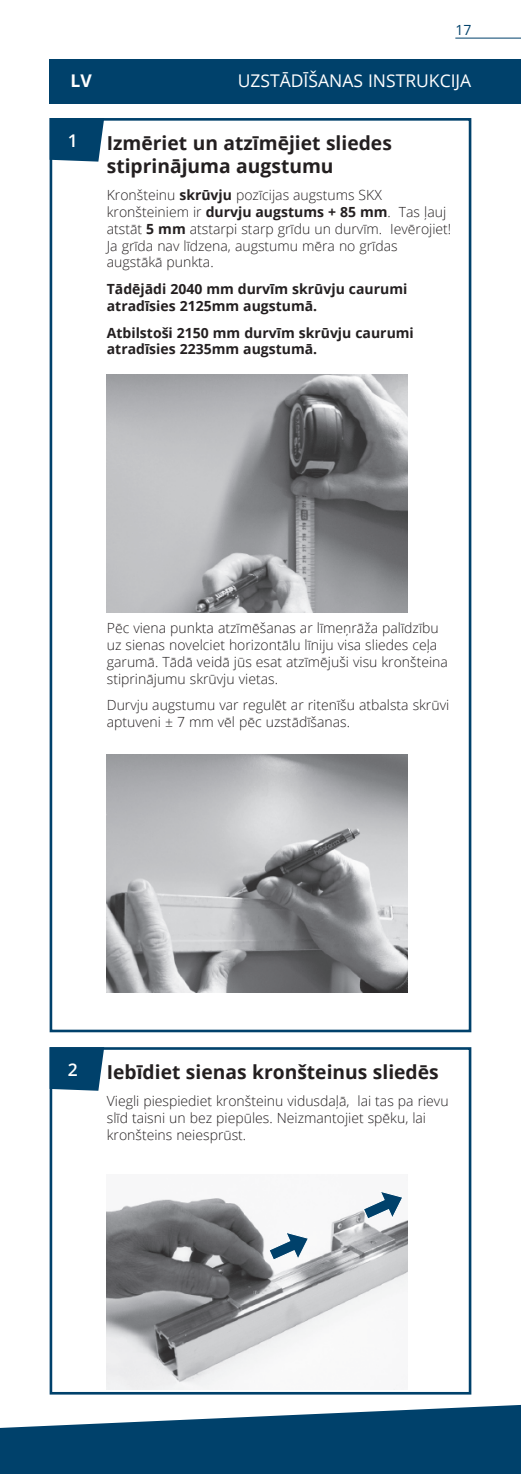
<style>
.page{position:relative;width:521px;height:1474px;background:#fff}
.page>*{position:absolute;margin:0;border:0;box-sizing:border-box;transform-origin:0 0}
.t1{font:700 19.25px/23.1px "Open Sans";color:#231f20}
.t2{font:17.5px "Open Sans";color:#fff}
.t3{font:700 17.5px "Open Sans";color:#fff}
.t4{font:600 17.5px "Open Sans";color:#fff}
.t5{font:300 14px/16.8px "Open Sans";color:#231f20}
.t6{font:700 14px/16.8px "Open Sans";color:#231f20}
.t7{font:14px "Open Sans";color:#00416b}
.s1{font-weight:700}
</style>
<div class="page">
<hr style="left:455px;top:38px;width:66px;height:1px;background:#00416b">
<svg style="left:0;top:1404px;width:521px;height:69px;fill:#00416b"></svg>
<div style="left:50px;top:59px;width:471px;height:45px;background:#00416b"></div>
<div style="left:50px;top:118px;width:421px;height:914px;border:3px solid #00416b"></div>
<div style="left:50px;top:1047px;width:421px;height:347px;border:3px solid #00416b"></div>
<svg style="left:50px;top:118px;width:54px;height:44px;background:#134f76"></svg>
<img style="left:107px;top:375px;width:301px;height:238px">
<img style="left:107px;top:754px;width:301px;height:238px">
<div style="left:50px;top:1047px;width:54px;height:43px;background:#00416b"></div>
<img style="left:107px;top:1198px;width:301px;height:191px">
<svg style="left:268px;top:1231px;width:41px;height:29px"></svg>
<svg style="left:363px;top:1191px;width:40px;height:28px"></svg>
<p class="t7" style="left:455px;top:20px;width:18px">17</p>
<p class="t3" style="left:70px;top:69px;width:23px">LV</p>
<p class="t2" style="left:238px;top:69px;width:235px">UZSTĀDĪŠANAS INSTRUKCIJA</p>
<p class="t4" style="left:68px;top:128px;width:11px">1</p>
<h1 class="t1" style="left:107px;top:131px;width:287px">Izmēriet un atzīmējiet sliedes stiprinājuma augstumu</h1>
<p class="t5" style="left:107px;top:186px;width:346px">Kronšteinu <span class="s1">skrūvju</span> pozīcijas augstums SKX kronšteiniem ir <span class="s1">durvju augstums + 85 mm</span>. Tas ļauj atstāt <span class="s1">5 mm</span> atstarpi starp grīdu un durvīm. Ievērojiet!<br>Ja grīda nav līdzena, augstumu mēra no grīdas augstākā punkta.</p>
<p class="t6" style="left:107px;top:280px;width:302px">Tādējādi 2040 mm durvīm skrūvju caurumi atradīsies 2125mm augstumā.</p>
<p class="t6" style="left:107px;top:324px;width:308px">Atbilstoši 2150 mm durvīm skrūvju caurumi atradīsies 2235mm augstumā.</p>
<p class="t5" style="left:107px;top:619px;width:343px">Pēc viena punkta atzīmēšanas ar līmeņrāža palīdzību uz sienas novelciet horizontālu līniju visa sliedes ceļa garumā. Tādā veidā jūs esat atzīmējuši visu kronšteina stiprinājumu skrūvju vietas.</p>
<p class="t5" style="left:107px;top:696px;width:344px">Durvju augstumu var regulēt ar ritenīšu atbalsta skrūvi aptuveni ± 7 mm vēl pēc uzstādīšanas.</p>
<p class="t4" style="left:68px;top:1057px;width:11px">2</p>
<h1 class="t1" style="left:107px;top:1060px;width:333px">Iebīdiet sienas kronšteinus sliedēs</h1>
<p class="t5" style="left:107px;top:1092px;width:343px">Viegli piespiediet kronšteinu vidusdaļā, lai tas pa rievu slīd taisni un bez piepūles. Neizmantojiet spēku, lai kronšteins neiesprūst.</p>
</div>
